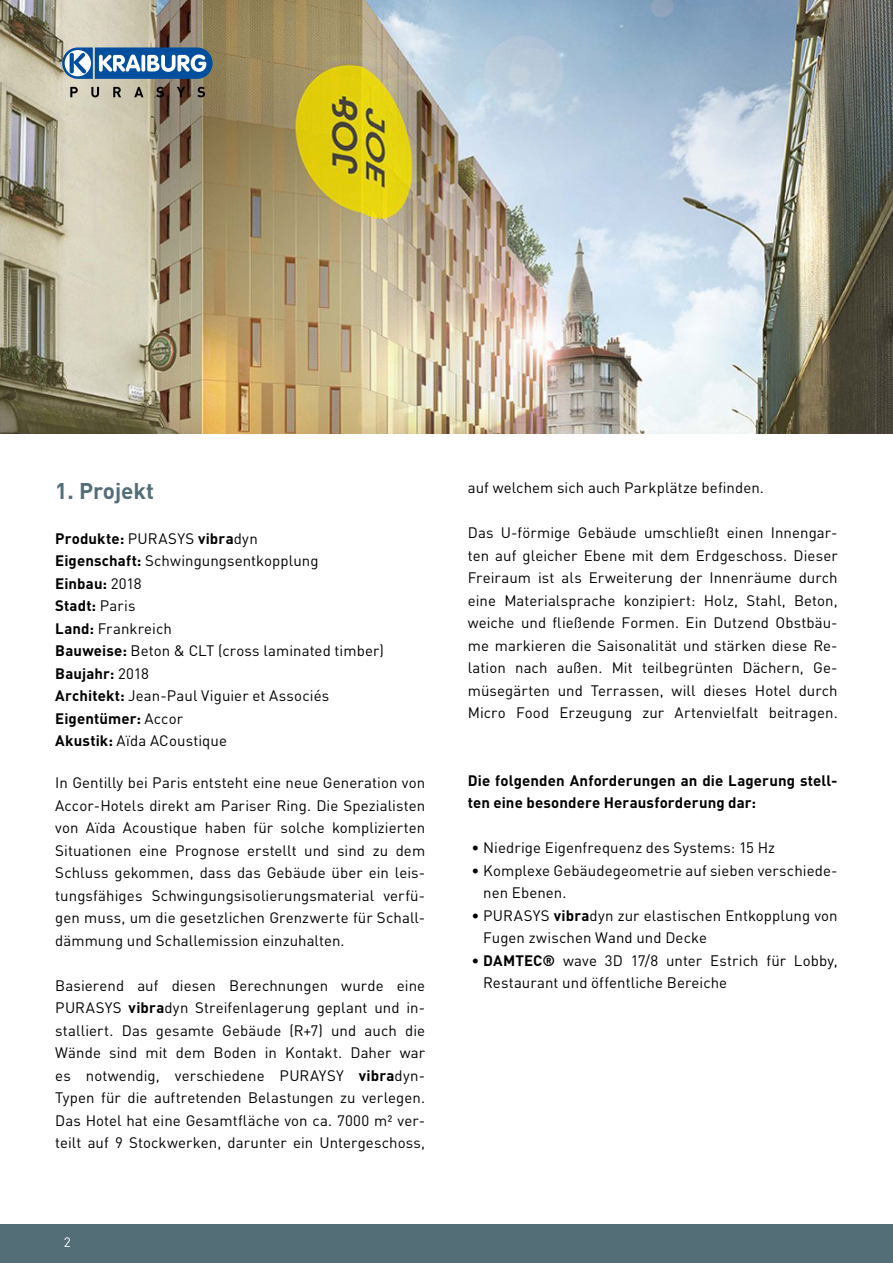
<style>
.page{position:relative;width:893px;height:1263px;background:#fff}
.page>*{position:absolute;margin:0;border:0;box-sizing:border-box;transform-origin:0 0}
.t1{font:700 22.5px "DIN Pro";color:#536e77}
.t2{font:15px/22.5px "DIN Pro";letter-spacing:.005em;color:#000}
.t3{font:700 15px/22.5px "DIN Pro";letter-spacing:.005em;color:#000}
.t4{font:13.5px "DIN Pro";color:#fff}
.s1{font-weight:700}
</style>
<div class="page">
<img style="left:0;top:0;width:893px;height:434px">
<div style="left:0;top:1225px;width:893px;height:38px;background:#536e77"></div>
<svg style="left:62px;top:47px;width:151px;height:32px"></svg>
<svg style="left:70px;top:53px;width:4px;height:20px"></svg>
<svg style="left:70px;top:87px;width:135px;height:10px"></svg>
<h1 class="t1" style="left:55px;top:475px;width:100px">1. Projekt</h1>
<p class="t2" style="left:55px;top:526px;width:330px"><span class="s1">Produkte:</span> PURASYS <span class="s1">vibra</span>dyn<br><span class="s1">Eigenschaft:</span> Schwingungsentkopplung<br><span class="s1">Einbau:</span> 2018<br><span class="s1">Stadt:</span> Paris<br><span class="s1">Land:</span> Frankreich<br><span class="s1">Bauweise:</span> Beton &amp; CLT (cross laminated timber)<br><span class="s1">Baujahr:</span> 2018<br><span class="s1">Architekt:</span> Jean-Paul Viguier et Associés<br><span class="s1">Eigentümer:</span> Accor<br><span class="s1">Akustik:</span> Aïda ACoustique</p>
<p class="t2" style="left:55px;top:771px;width:371px;text-align:justify">In Gentilly bei Paris entsteht eine neue Generation von Accor-Hotels direkt am Pariser Ring. Die Spezialisten von Aïda Acoustique haben für solche komplizierten Situationen eine Prognose erstellt und sind zu dem Schluss gekommen, dass das Gebäude über ein leis&shy;tungsfähiges Schwingungsisolierungsmaterial verfü&shy;gen muss, um die gesetzlichen Grenzwerte für Schall&shy;dämmung und Schallemission einzuhalten.</p>
<p class="t2" style="left:55px;top:973px;width:371px;text-align:justify">Basierend auf diesen Berechnungen wurde eine PURASYS <span class="s1">vibra</span>dyn Streifenlagerung geplant und in&shy;stalliert. Das gesamte Gebäude (R+7) und auch die Wände sind mit dem Boden in Kontakt. Daher war es notwendig, verschiedene PURAYSY <span class="s1">vibra</span>dyn-Typen für die auftretenden Belastungen zu verlegen.<br>Das Hotel hat eine Gesamtfläche von ca. 7000 m² ver&shy;teilt auf 9 Stockwerken, darunter ein Untergeschoss,</p>
<p class="t4" style="left:64px;top:1233px;width:9px">2</p>
<p class="t2" style="left:468px;top:476px;width:298px">auf welchem sich auch Parkplätze befinden.</p>
<p class="t2" style="left:468px;top:521px;width:371px;text-align:justify">Das U-förmige Gebäude umschließt einen Innengar&shy;ten auf gleicher Ebene mit dem Erdgeschoss. Dieser Freiraum ist als Erweiterung der Innenräume durch eine Materialsprache konzipiert: Holz, Stahl, Beton, weiche und fließende Formen. Ein Dutzend Obstbäu&shy;me markieren die Saisonalität und stärken diese Re&shy;lation nach außen. Mit teilbegrünten Dächern, Ge&shy;müsegärten und Terrassen, will dieses Hotel durch Micro Food Erzeugung zur Artenvielfalt beitragen.</p>
<p class="t3" style="left:468px;top:768px;width:371px">Die folgenden Anforderungen an die Lagerung stell&shy;ten eine besondere Herausforderung dar:</p>
<p class="t2" style="left:471px;top:836px;width:305px">• Niedrige Eigenfrequenz des Systems: 15 Hz</p>
<p class="t2" style="left:483px;top:858px;width:356px;text-indent:-12px">• Komplexe Gebäudegeometrie auf sieben verschiede&shy;nen Ebenen.</p>
<p class="t2" style="left:483px;top:903px;width:356px;text-indent:-12px">• PURASYS <span class="s1">vibra</span>dyn zur elastischen Entkopplung von<br>Fugen zwischen Wand und Decke</p>
<p class="t2" style="left:483px;top:948px;width:356px;text-indent:-12px">• <span class="s1">DAMTEC®</span> wave 3D 17/8 unter Estrich für Lobby,<br>Restaurant und öffentliche Bereiche</p>
</div>
